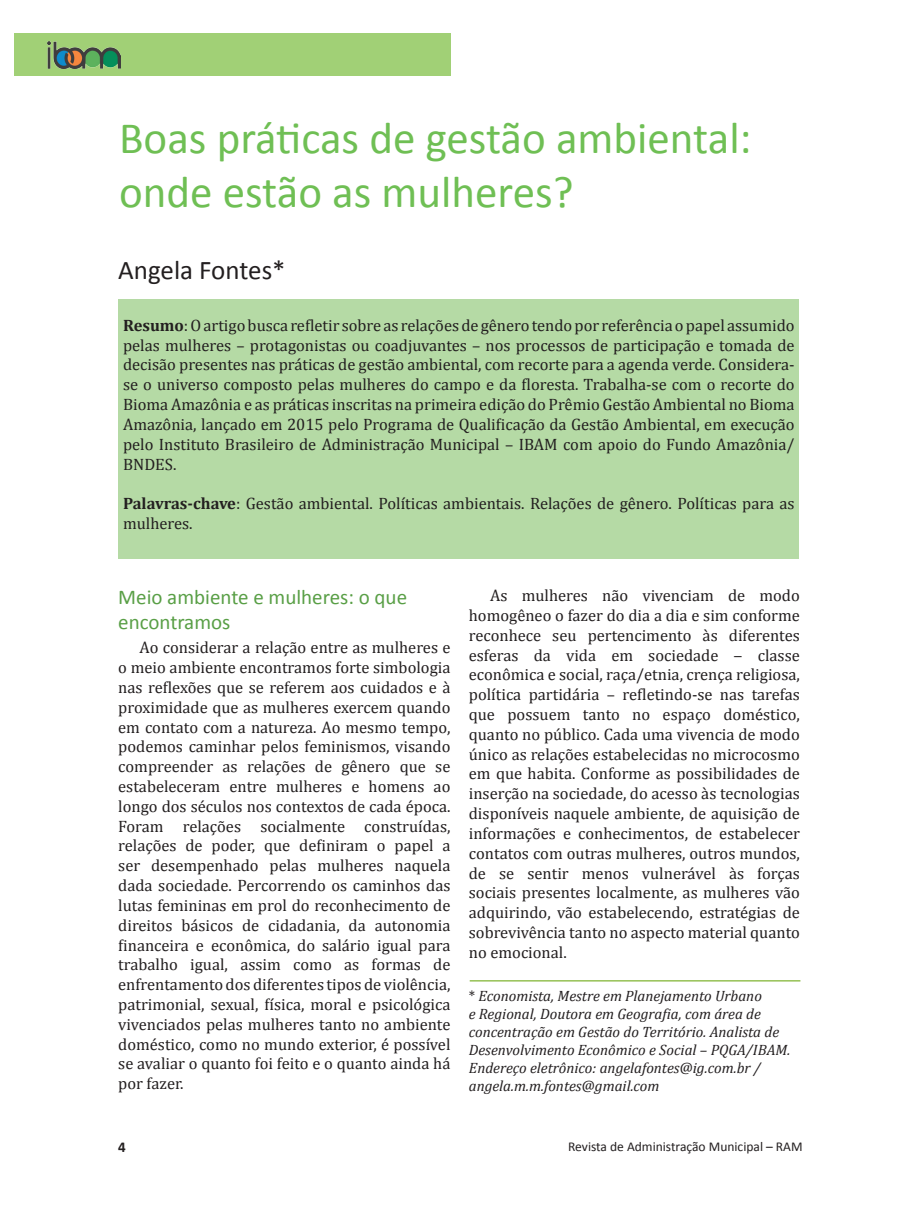
<style>
.page{position:relative;width:919px;height:1217px;background:#fff}
.page>*{position:absolute;margin:0;border:0;box-sizing:border-box;transform-origin:0 0}
.t1{font:45px/54px "Calibri";color:#6fbf54}
.t2{font:27px "Calibri";color:#231f20}
.t3{font:21px/25.2px "Calibri";color:#599f46}
.t4{font:16.5px/19.8px "Cambria";color:#231f20;text-align:justify}
.t5{font:italic 15px/18px "Cambria";color:#231f20}
.t6{font:700 15px "Calibri";color:#231f20}
.t7{font:13.5px "Calibri";color:#231f20}
.s1{font-weight:700}
.s2{font-style:normal}
</style>
<div class="page">
<hr style="left:469px;top:979px;width:331px;height:2px;background:#95c154">
<div style="left:14px;top:34px;width:437px;height:42px;background:#a1d076"></div>
<img style="left:48px;top:42px;width:72px;height:26px">
<div style="left:119px;top:299px;width:679px;height:259px;background:#b5daa5"></div>
<h1 class="t1" style="left:119px;top:111px;width:634px">Boas práticas de gestão ambiental: onde estão as mulheres?</h1>
<h2 class="t2" style="left:118px;top:253px;width:169px">Angela Fontes*</h2>
<p class="t4" style="left:123px;top:315px;width:673px"><span class="s1">Resumo</span>: O artigo busca refletir sobre as relações de gênero tendo por referência o papel assumido pelas mulheres – protagonistas ou coadjuvantes – nos processos de participação e tomada de decisão presentes nas práticas de gestão ambiental, com recorte para a agenda verde. Considera&shy;se o universo composto pelas mulheres do campo e da floresta. Trabalha-se com o recorte do Bioma Amazônia e as práticas inscritas na primeira edição do Prêmio Gestão Ambiental no Bioma Amazônia, lançado em 2015 pelo Programa de Qualificação da Gestão Ambiental, em execução pelo Instituto Brasileiro de Administração Municipal – IBAM com apoio do Fundo Amazônia/ BNDES.</p>
<p class="t4" style="left:123px;top:493px;width:673px"><span class="s1">Palavras-chave</span>: Gestão ambiental. Políticas ambientais. Relações de gênero. Políticas para as mulheres.</p>
<p class="t3" style="left:118px;top:584px;width:290px">Meio ambiente e mulheres: o que encontramos</p>
<p class="t4" style="left:118px;top:637px;width:334px;text-indent:21px">Ao considerar a relação entre as mulheres e o meio ambiente encontramos forte simbologia nas reflexões que se referem aos cuidados e à proximidade que as mulheres exercem quando em contato com a natureza. Ao mesmo tempo, podemos caminhar pelos feminismos, visando compreender as relações de gênero que se estabeleceram entre mulheres e homens ao longo dos séculos nos contextos de cada época.<br>Foram relações socialmente construídas, relações de poder, que definiram o papel a ser desempenhado pelas mulheres naquela dada sociedade. Percorrendo os caminhos das lutas femininas em prol do reconhecimento de direitos básicos de cidadania, da autonomia financeira e econômica, do salário igual para trabalho igual, assim como as formas de enfrentamento dos diferentes tipos de violência, patrimonial, sexual, física, moral e psicológica vivenciados pelas mulheres tanto no ambiente doméstico, como no mundo exterior, é possível se avaliar o quanto foi feito e o quanto ainda há por fazer.</p>
<p class="t4" style="left:469px;top:585px;width:332px;text-indent:21px">As mulheres não vivenciam de modo homogêneo o fazer do dia a dia e sim conforme reconhece seu pertencimento às diferentes esferas da vida em sociedade ‒ classe econômica e social, raça/etnia, crença religiosa, política partidária – refletindo-se nas tarefas que possuem tanto no espaço doméstico, quanto no público. Cada uma vivencia de modo único as relações estabelecidas no microcosmo em que habita. Conforme as possibilidades de inserção na sociedade, do acesso às tecnologias disponíveis naquele ambiente, de aquisição de informações e conhecimentos, de estabelecer contatos com outras mulheres, outros mundos, de se sentir menos vulnerável às forças sociais presentes localmente, as mulheres vão adquirindo, vão estabelecendo, estratégias de sobrevivência tanto no aspecto material quanto no emocional.</p>
<p class="t5" style="left:469px;top:985px;width:323px"><span class="s2">*</span> Economista, Mestre em Planejamento Urbano<br>e Regional, Doutora em Geografia, com área de concentração em Gestão do Território. Analista de Desenvolvimento Econômico e Social – PQGA/IBAM.<br>Endereço eletrônico: angelafontes@ig.com.br / angela.m.m.fontes@gmail.com</p>
<p class="t6" style="left:118px;top:1136px;width:9px">4</p>
<p class="t7" style="left:568px;top:1137px;width:236px">Revista de Administração Municipal – RAM</p>
</div>
